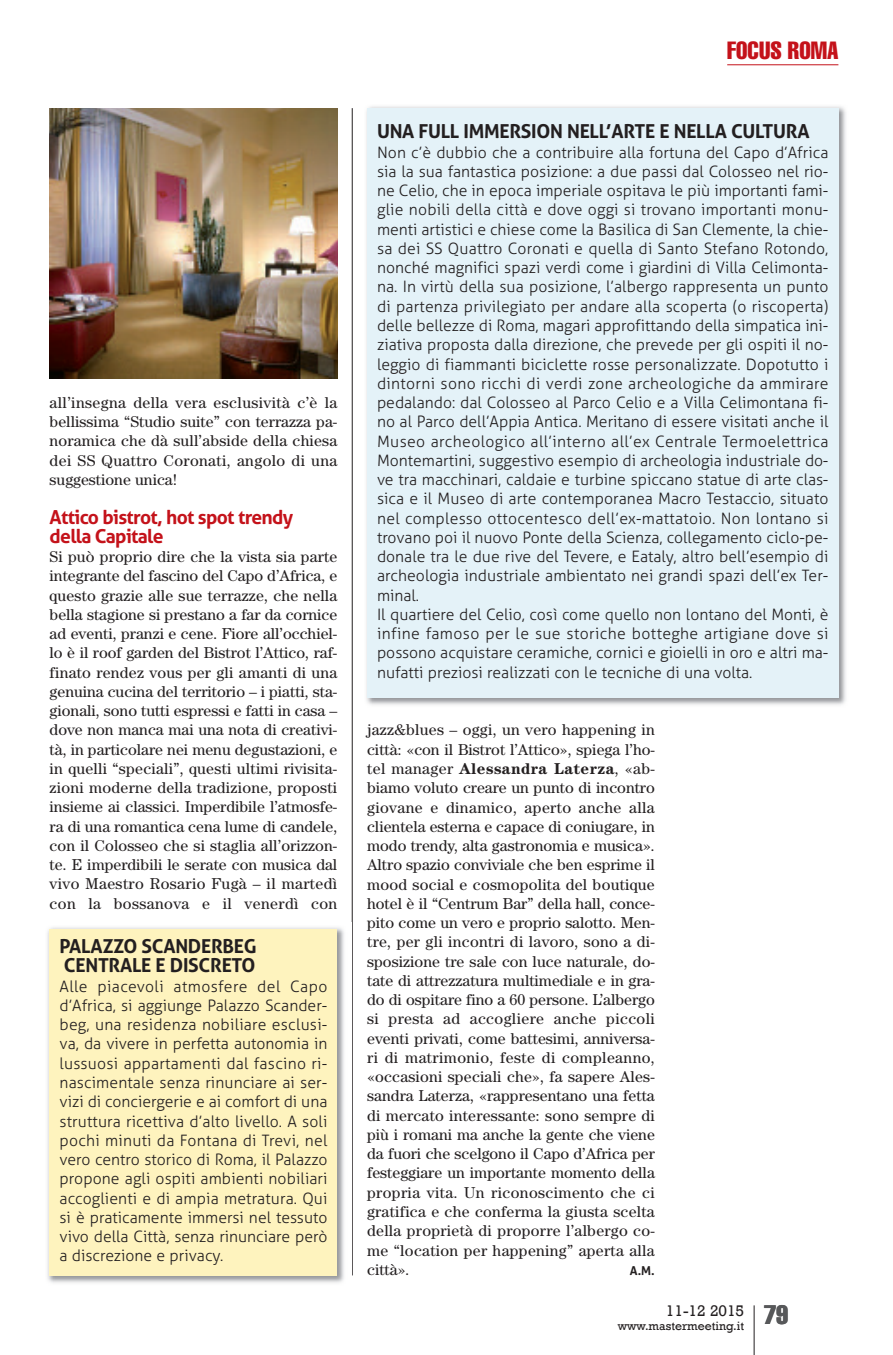
<style>
.page{position:relative;width:893px;height:1355px;background:#fff}
.page>*{position:absolute;margin:0;border:0;box-sizing:border-box;transform-origin:0 0}
.t1{font:extra-condensed 26.25px "Helvetica";color:#57585a}
.t2{font:extra-condensed 24.5px "Helvetica";color:#c4121a}
.t3{font:700 19.25px/19.2px "Aller";letter-spacing:-.015em;color:#231f20}
.t4{font:700 19.25px/19.2px "Aller";letter-spacing:-.035em;color:#c4121a}
.t5{font:300 15.75px/19.2px "Aller";color:#231f20}
.t6{font:15.75px/19.2px "Century";letter-spacing:.025em;color:#231f20;text-align:justify}
.t7{font:15.75px "Rockwell";color:#231f20}
.t8{font:12.25px "Rockwell";color:#231f20}
.t9{font:700 12.25px "Aller";color:#231f20}
.s1{font-weight:700}
</style>
<div class="page">
<hr style="left:754px;top:1305px;width:1px;height:49px;background:#231f20">
<hr style="left:727px;top:64px;width:111px;height:1px;background:#c4121a">
<hr style="left:352px;top:108px;width:1px;height:1167px;background:#231f20">
<img style="left:366px;top:106px;width:480px;height:599px">
<div style="left:367px;top:108px;width:471px;height:589px;background:#e4f2f8"></div>
<img style="left:47px;top:927px;width:297px;height:356px">
<div style="left:50px;top:928px;width:287px;height:347px;background:#fef3be"></div>
<img style="left:50px;top:108px;width:287px;height:270px">
<p class="t6" style="left:50px;top:394px;width:289px">all’insegna della vera esclusività c’è la bellissima “Studio suite” con terrazza pa&shy;noramica che dà sull’abside della chiesa dei SS Quattro Coronati, angolo di una suggestione unica!</p>
<p class="t4" style="left:50px;top:507px;width:245px">ATTICO BISTROT, HOT SPOT TRENDY<br>DELLA CAPITALE</p>
<p class="t6" style="left:50px;top:548px;width:289px">Si può proprio dire che la vista sia parte integrante del fascino del Capo d’Africa, e questo grazie alle sue terrazze, che nella bella stagione si prestano a far da cornice ad eventi, pranzi e cene. Fiore all’occhiel&shy;lo è il roof garden del Bistrot l’Attico, raf&shy;finato rendez vous per gli amanti di una genuina cucina del territorio – i piatti, sta&shy;gionali, sono tutti espressi e fatti in casa – dove non manca mai una nota di creativi&shy;tà, in particolare nei menu degustazioni, e in quelli “speciali”, questi ultimi rivisita&shy;zioni moderne della tradizione, proposti insieme ai classici. Imperdibile l’atmosfe&shy;ra di una romantica cena lume di candele, con il Colosseo che si staglia all’orizzon&shy;te. E imperdibili le serate con musica dal vivo Maestro Rosario Fugà – il martedì con la bossanova e il venerdì con</p>
<p class="t3" style="left:60px;top:936px;width:199px">PALAZZO SCANDERBEG<br>CENTRALE E DISCRETO</p>
<p class="t5" style="left:60px;top:976px;width:269px;text-align:justify">Alle piacevoli atmosfere del Capo d’Africa, si aggiunge Palazzo Scander&shy;beg, una residenza nobiliare esclusi&shy;va, da vivere in perfetta autonomia in lussuosi appartamenti dal fascino ri&shy;nascimentale senza rinunciare ai ser&shy;vizi di conciergerie e ai comfort di una struttura ricettiva d’alto livello. A soli pochi minuti da Fontana di Trevi, nel vero centro storico di Roma, il Palazzo propone agli ospiti ambienti nobiliari accoglienti e di ampia metratura. Qui si è praticamente immersi nel tessuto vivo della Città, senza rinunciare però a discrezione e privacy.</p>
<h2 class="t2" style="left:727px;top:42px;width:113px">FOCUS ROMA</h2>
<p class="t3" style="left:377px;top:122px;width:434px">UNA FULL IMMERSION NELL’ARTE E NELLA CULTURA</p>
<p class="t5" style="left:377px;top:143px;width:453px">Non c’è dubbio che a contribuire alla fortuna del Capo d’Africa sia la sua fantastica posizione: a due passi dal Colosseo nel rio&shy;ne Celio, che in epoca imperiale ospitava le più importanti fami&shy;glie nobili della città e dove oggi si trovano importanti monu&shy;menti artistici e chiese come la Basilica di San Clemente, la chie&shy;sa dei SS Quattro Coronati e quella di Santo Stefano Rotondo, nonché magnifici spazi verdi come i giardini di Villa Celimonta&shy;na. In virtù della sua posizione, l’albergo rappresenta un punto di partenza privilegiato per andare alla scoperta (o riscoperta) delle bellezze di Roma, magari approfittando della simpatica ini&shy;ziativa proposta dalla direzione, che prevede per gli ospiti il no&shy;leggio di fiammanti biciclette rosse personalizzate. Dopotutto i dintorni sono ricchi di verdi zone archeologiche da ammirare pedalando: dal Colosseo al Parco Celio e a Villa Celimontana fi&shy;no al Parco dell’Appia Antica. Meritano di essere visitati anche il Museo archeologico all’interno all’ex Centrale Termoelettrica Montemartini, suggestivo esempio di archeologia industriale do&shy;ve tra macchinari, caldaie e turbine spiccano statue di arte clas&shy;sica e il Museo di arte contemporanea Macro Testaccio, situato nel complesso ottocentesco dell’ex-mattatoio. Non lontano si trovano poi il nuovo Ponte della Scienza, collegamento ciclo-pe&shy;donale tra le due rive del Tevere, e Eataly, altro bell’esempio di archeologia industriale ambientato nei grandi spazi dell’ex Ter&shy;minal.<br>Il quartiere del Celio, così come quello non lontano del Monti, è infine famoso per le sue storiche botteghe artigiane dove si possono acquistare ceramiche, cornici e gioielli in oro e altri ma&shy;nufatti preziosi realizzati con le tecniche di una volta.</p>
<p class="t6" style="left:367px;top:721px;width:289px">jazz&amp;blues – oggi, un vero happening in città: «con il Bistrot l’Attico», spiega l’ho&shy;tel manager <span class="s1">Alessandra Laterza</span>, «ab&shy;biamo voluto creare un punto di incontro giovane e dinamico, aperto anche alla clientela esterna e capace di coniugare, in modo trendy, alta gastronomia e musica».<br>Altro spazio conviviale che ben esprime il mood social e cosmopolita del boutique hotel è il “Centrum Bar” della hall, conce&shy;pito come un vero e proprio salotto. Men&shy;tre, per gli incontri di lavoro, sono a di&shy;sposizione tre sale con luce naturale, do&shy;tate di attrezzatura multimediale e in gra&shy;do di ospitare fino a 60 persone. L’albergo si presta ad accogliere anche piccoli eventi privati, come battesimi, anniversa&shy;ri di matrimonio, feste di compleanno, «occasioni speciali che», fa sapere Ales&shy;sandra Laterza, «rappresentano una fetta di mercato interessante: sono sempre di più i romani ma anche la gente che viene da fuori che scelgono il Capo d’Africa per festeggiare un importante momento della propria vita. Un riconoscimento che ci gratifica e che conferma la giusta scelta della proprietà di proporre l’albergo co&shy;me “location per happening” aperta alla città».</p>
<p class="t9" style="left:630px;top:1263px;width:26px">A.M.</p>
<p class="t7" style="left:666px;top:1300px;width:80px">11-12 2015</p>
<p class="t8" style="left:618px;top:1318px;width:128px">www.mastermeeting.it</p>
<h1 class="t1" style="left:764px;top:1305px;width:26px">79</h1>
</div>
